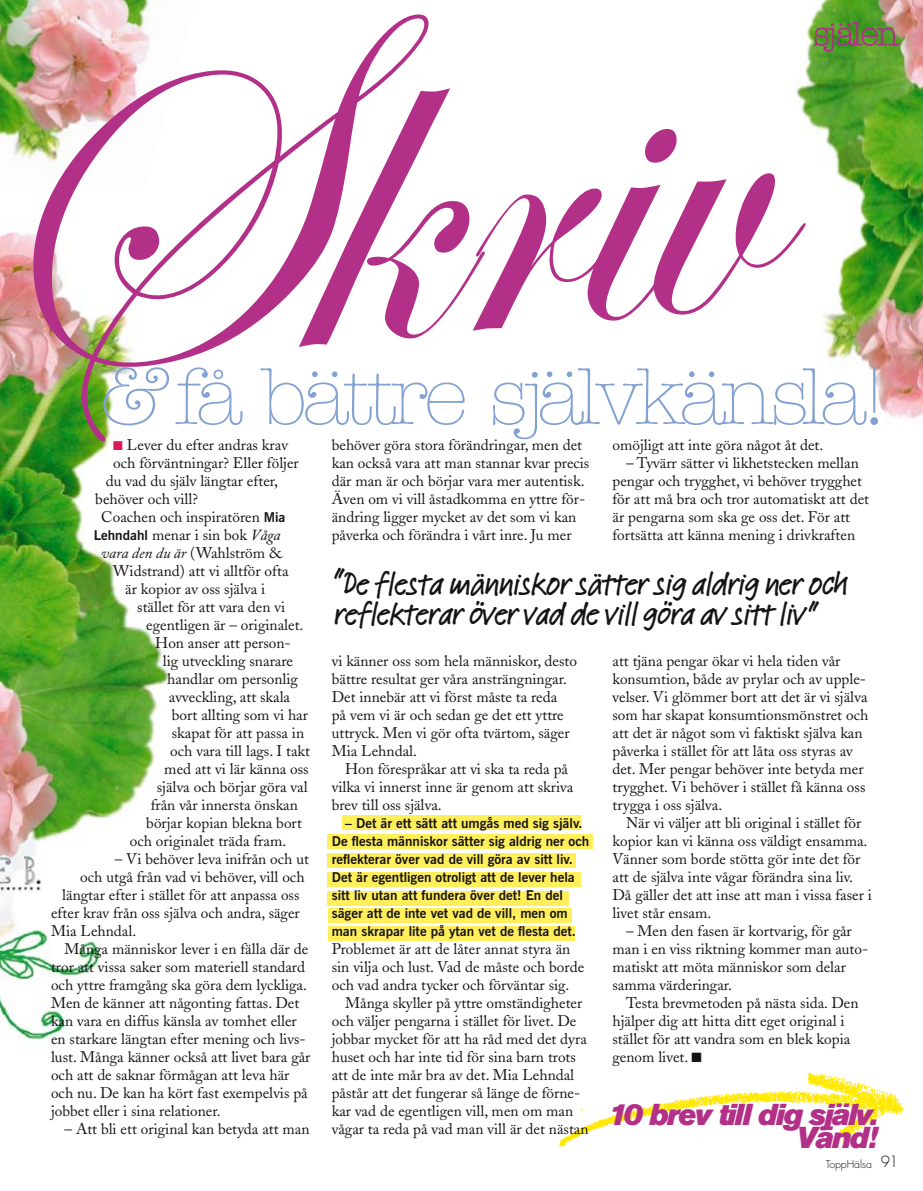
<style>
.page{position:relative;width:923px;height:1191px;background:#fff}
.page>*{position:absolute;margin:0;border:0;box-sizing:border-box;transform-origin:0 0}
.t1{font:300 78.9px "American Typewriter BQ";letter-spacing:-.05em;color:#83a2d2}
.t2{font:500 33px/30px "Linotype Feltpen";letter-spacing:-.04em;color:#161315}
.t3{font:italic 30px/22.5px "Akzidenz Grotesk BE Super";letter-spacing:-.05em;color:#b33089;text-align:right}
.t4{font:15.3px/18px "Adobe Caslon";color:#161315}
.t5{font:italic 15.3px "Adobe Caslon";color:#161315}
.t6{font:700 13.5px/18px "News Gothic BT";color:#161315}
.t7{font:300 10.5px "Futura";color:#161315}
.s1{color:#d91860}
.s2{font-family:"News Gothic BT";font-weight:700;font-size:13.5px}
.s3{font-style:italic}
.s4{font-style:normal}
.s5{font-size:15px}
</style>
<div class="page">
<img style="left:806px;top:0;width:117px;height:419px">
<img style="left:0;top:0;width:150px;height:159px">
<img style="left:0;top:232px;width:170px;height:814px">
<div style="left:328px;top:908px;width:243px;height:15px;background:#ffef5a"></div>
<div style="left:328px;top:926px;width:247px;height:15px;background:#ffef5a"></div>
<div style="left:342px;top:815px;width:238px;height:15px;background:#ffef5a"></div>
<div style="left:327px;top:834px;width:266px;height:15px;background:#ffef5a"></div>
<div style="left:327px;top:853px;width:249px;height:15px;background:#ffef5a"></div>
<div style="left:327px;top:872px;width:253px;height:15px;background:#ffef5a"></div>
<div style="left:327px;top:891px;width:242px;height:15px;background:#ffef5a"></div>
<img style="left:559px;top:1072px;width:355px;height:79px">
<svg style="left:814px;top:22px;width:85px;height:30px;background:#6a8541"></svg>
<svg style="left:32px;top:14px;width:774px;height:427px"></svg>
<h1 class="t1" style="left:99px;top:353px;width:786px">&amp; få bättre självkänsla!</h1>
<p class="t4" style="left:113px;top:436px;width:176px"><span class="s1">■</span> Lever du efter andras krav</p>
<p class="t4" style="left:113px;top:454px;width:187px">och förväntningar? Eller följer</p>
<p class="t4" style="left:106px;top:472px;width:174px">du vad du själv längtar efter,</p>
<p class="t4" style="left:95px;top:490px;width:104px">behöver och vill?</p>
<p class="t4" style="left:101px;top:508px;width:186px">Coachen och inspiratören <span class="s2">Mia</span></p>
<p class="t4" style="left:94px;top:526px;width:188px"><span class="s2">Lehndahl</span> menar i sin bok <span class="s3">Våga</span></p>
<p class="t5" style="left:101px;top:545px;width:182px">vara den du är <span class="s4">(Wahlström &amp;</span></p>
<p class="t4" style="left:113px;top:562px;width:177px">Widstrand) att vi alltför ofta</p>
<p class="t4" style="left:125px;top:580px;width:141px">är kopior av oss själva i</p>
<p class="t4" style="left:137px;top:598px;width:149px">stället för att vara den vi</p>
<p class="t4" style="left:146px;top:616px;width:159px">egentligen är – originalet.</p>
<p class="t4" style="left:155px;top:634px;width:137px">Hon anser att person-</p>
<p class="t4" style="left:163px;top:652px;width:132px">lig utveckling snarare</p>
<p class="t4" style="left:167px;top:670px;width:132px">handlar om personlig</p>
<p class="t4" style="left:169px;top:688px;width:123px">avveckling, att skala</p>
<p class="t4" style="left:172px;top:706px;width:138px">bort allting som vi har</p>
<p class="t4" style="left:172px;top:724px;width:134px">skapat för att passa in</p>
<p class="t4" style="left:170px;top:742px;width:141px">och vara till lags. I takt</p>
<p class="t4" style="left:164px;top:760px;width:146px">med att vi lär känna oss</p>
<p class="t4" style="left:157px;top:778px;width:152px">själva och börjar göra val</p>
<p class="t4" style="left:151px;top:796px;width:149px">från vår innersta önskan</p>
<p class="t4" style="left:146px;top:814px;width:157px">börjar kopian blekna bort</p>
<p class="t4" style="left:130px;top:832px;width:158px">och originalet träda fram.</p>
<p class="t4" style="left:115px;top:850px;width:196px">– Vi behöver leva inifrån och ut</p>
<p class="t4" style="left:80px;top:868px;width:226px">och utgå från vad vi behöver, vill och</p>
<p class="t4" style="left:62px;top:886px;width:239px">längtar efter i stället för att anpassa oss</p>
<p class="t4" style="left:51px;top:904px;width:250px">efter krav från oss själva och andra, säger</p>
<p class="t4" style="left:51px;top:922px;width:87px">Mia Lehndal.</p>
<p class="t4" style="left:65px;top:940px;width:245px">Många människor lever i en fälla där de</p>
<p class="t4" style="left:51px;top:958px;width:255px">tror att vissa saker som materiell standard</p>
<p class="t4" style="left:51px;top:976px;width:257px">och yttre framgång ska göra dem lyckliga.</p>
<p class="t4" style="left:51px;top:994px;width:250px">Men de känner att någonting fattas. Det</p>
<p class="t4" style="left:51px;top:1012px;width:247px">kan vara en diffus känsla av tomhet eller</p>
<p class="t4" style="left:51px;top:1030px;width:256px">en starkare längtan efter mening och livs-</p>
<p class="t4" style="left:51px;top:1048px;width:261px">lust. Många känner också att livet bara går</p>
<p class="t4" style="left:51px;top:1066px;width:240px">och att de saknar förmågan att leva här</p>
<p class="t4" style="left:51px;top:1084px;width:258px">och nu. De kan ha kört fast exempelvis på</p>
<p class="t4" style="left:51px;top:1102px;width:171px">jobbet eller i sina relationer.</p>
<p class="t4" style="left:65px;top:1120px;width:246px">– Att bli ett original kan betyda att man</p>
<p class="t4" style="left:332px;top:436px;width:259px">behöver göra stora förändringar, men det kan också vara att man stannar kvar precis där man är och börjar vara mer autentisk.<br>Även om vi vill åstadkomma en yttre för&shy;ändring ligger mycket av det som vi kan påverka och förändra i vårt inre. Ju mer</p>
<p class="t4" style="left:612px;top:436px;width:212px">omöjligt att inte göra något åt det.</p>
<p class="t4" style="left:612px;top:454px;width:258px;text-indent:14px">– Tyvärr sätter vi likhetstecken mellan pengar och trygghet, vi behöver trygghet för att må bra och tror automatiskt att det är pengarna som ska ge oss det. För att fortsätta att känna mening i drivkraften</p>
<h2 class="t2" style="left:334px;top:567px;width:515px">”De flesta människor sätter sig aldrig ner och reflekterar över vad de vill göra av sitt liv”</h2>
<p class="t4" style="left:332px;top:652px;width:247px">vi känner oss som hela människor, desto bättre resultat ger våra ansträngningar.<br>Det innebär att vi först måste ta reda<br>på vem vi är och sedan ge det ett yttre uttryck. Men vi gör ofta tvärtom, säger Mia Lehndal.</p>
<p class="t4" style="left:332px;top:760px;width:243px;text-indent:14px">Hon förespråkar att vi ska ta reda på vilka vi innerst inne är genom att skriva brev till oss själva.</p>
<p class="t6" style="left:332px;top:814px;width:259px;text-indent:14px">– Det är ett sätt att umgås med sig själv.<br>De flesta människor sätter sig aldrig ner och reflekterar över vad de vill göra av sitt liv.<br>Det är egentligen otroligt att de lever hela sitt liv utan att fundera över det! En del säger att de inte vet vad de vill, men om man skrapar lite på ytan vet de flesta det.</p>
<p class="t4" style="left:332px;top:940px;width:240px">Problemet är att de låter annat styra än</p>
<p class="t4" style="left:332px;top:958px;width:254px">sin vilja och lust. Vad de måste och borde</p>
<p class="t4" style="left:332px;top:976px;width:239px">och vad andra tycker och förväntar sig.</p>
<p class="t4" style="left:345px;top:994px;width:238px">Många skyller på yttre omständigheter</p>
<p class="t4" style="left:332px;top:1012px;width:246px">och väljer pengarna i stället för livet. De</p>
<p class="t4" style="left:332px;top:1030px;width:257px">jobbar mycket för att ha råd med det dyra</p>
<p class="t4" style="left:332px;top:1048px;width:246px">huset och har inte tid för sina barn trots</p>
<p class="t4" style="left:332px;top:1066px;width:244px">att de inte mår bra av det. Mia Lehndal</p>
<p class="t4" style="left:332px;top:1084px;width:250px">påstår att det fungerar så länge de förne-</p>
<p class="t4" style="left:332px;top:1102px;width:243px">kar vad de egentligen vill, men om man</p>
<p class="t4" style="left:332px;top:1120px;width:258px">vågar ta reda på vad man vill är det nästan</p>
<p class="t4" style="left:612px;top:652px;width:257px">att tjäna pengar ökar vi hela tiden vår konsumtion, både av prylar och av upple&shy;velser. Vi glömmer bort att det är vi själva som har skapat konsumtionsmönstret och att det är något som vi faktiskt själva kan påverka i stället för att låta oss styras av det. Mer pengar behöver inte betyda mer trygghet. Vi behöver i stället få känna oss trygga i oss själva.</p>
<p class="t4" style="left:612px;top:814px;width:261px;text-indent:14px">När vi väljer att bli original i stället för kopior kan vi känna oss väldigt ensamma.<br>Vänner som borde stötta gör inte det för att de själva inte vågar förändra sina liv.<br>Då gäller det att inse att man i vissa faser i livet står ensam.</p>
<p class="t4" style="left:612px;top:922px;width:257px;text-indent:14px">– Men den fasen är kortvarig, för går man i en viss riktning kommer man auto&shy;matiskt att möta människor som delar samma värderingar.</p>
<p class="t4" style="left:612px;top:994px;width:247px;text-indent:14px">Testa brevmetoden på nästa sida. Den hjälper dig att hitta ditt eget original i stället för att vandra som en blek kopia genom livet. ■</p>
<h3 class="t3" style="left:608px;top:1103px;width:271px">10 brev till dig själv.<br>Vänd!</h3>
<p class="t7" style="left:825px;top:1157px;width:74px">ToppHälsa <span class="s5">91</span></p>
</div>
